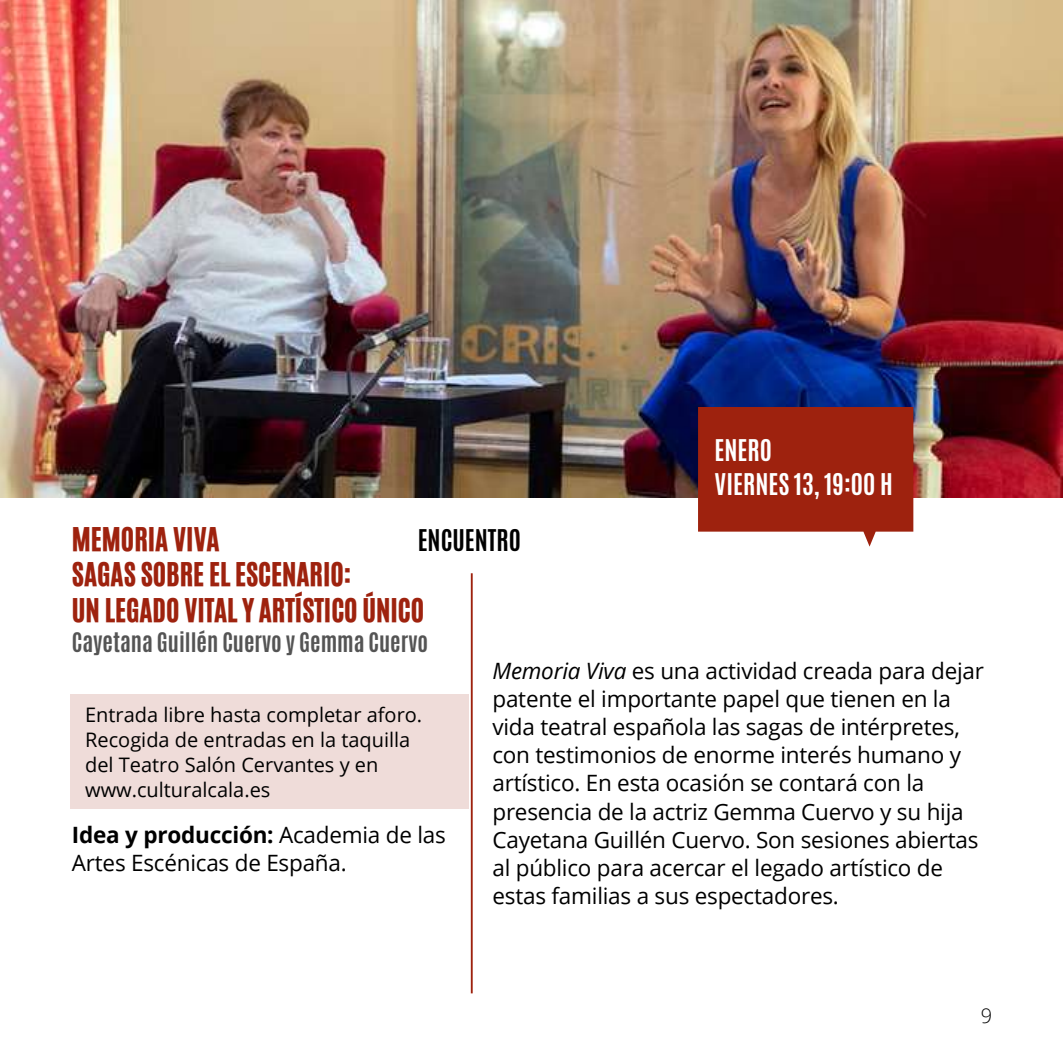
<style>
.page{position:relative;width:1063px;height:1064px;background:#fff}
.page>*{position:absolute;margin:0;border:0;box-sizing:border-box;transform-origin:0 0}
.t1{font:27.5px/35.5px "CA Generated";color:#9e220e}
.t2{font:700 25px/33.8px "Antonio";color:#fff}
.t3{font:700 25px "Antonio";color:#000}
.t4{font:22.5px/28px "Open Sans";letter-spacing:-.01em;color:#000}
.t5{font:700 22.5px "Antonio";color:#545454}
.t6{font:20px/25px "Open Sans";color:#000}
.t7{font:300 20px "Open Sans";color:#000}
.s1{font-weight:700}
.s2{font-style:italic}
</style>
<div class="page">
<img style="left:0;top:0;width:1062px;height:497px">
<hr style="left:471px;top:573px;width:2px;height:420px;background:#9e220e">
<svg style="left:698px;top:407px;width:215px;height:139px;background:#a73826"></svg>
<div style="left:70px;top:694px;width:399px;height:114px;background:#efdcd9"></div>
<p class="t1" style="left:72px;top:521px;width:354px">MEMORIA VIVA<br>SAGAS SOBRE EL ESCENARIO:<br>UN LEGADO VITAL Y ARTÍSTICO ÚNICO</p>
<p class="t5" style="left:72px;top:626px;width:358px">Cayetana Guillén Cuervo y Gemma Cuervo</p>
<p class="t3" style="left:418px;top:522px;width:105px">ENCUENTRO</p>
<p class="t2" style="left:714px;top:433px;width:180px">ENERO<br>VIERNES 13, 19:00 H</p>
<p class="t6" style="left:85px;top:701px;width:338px">Entrada libre hasta completar aforo.<br>Recogida de entradas en la taquilla del Teatro Salón Cervantes y en www.culturalcala.es</p>
<p class="t4" style="left:72px;top:819px;width:375px"><span class="s1">Idea y producción:</span> Academia de las<br>Artes Escénicas de España.</p>
<p class="t4" style="left:492px;top:656px;width:493px"><span class="s2">Memoria Viva</span> es una actividad creada para dejar patente el importante papel que tienen en la vida teatral española las sagas de intérpretes, con testimonios de enorme interés humano y artístico. En esta ocasión se contará con la presencia de la actriz Gemma Cuervo y su hija Cayetana Guillén Cuervo. Son sesiones abiertas al público para acercar el legado artístico de estas familias a sus espectadores.</p>
<p class="t7" style="left:981px;top:1001px;width:13px">9</p>
</div>
